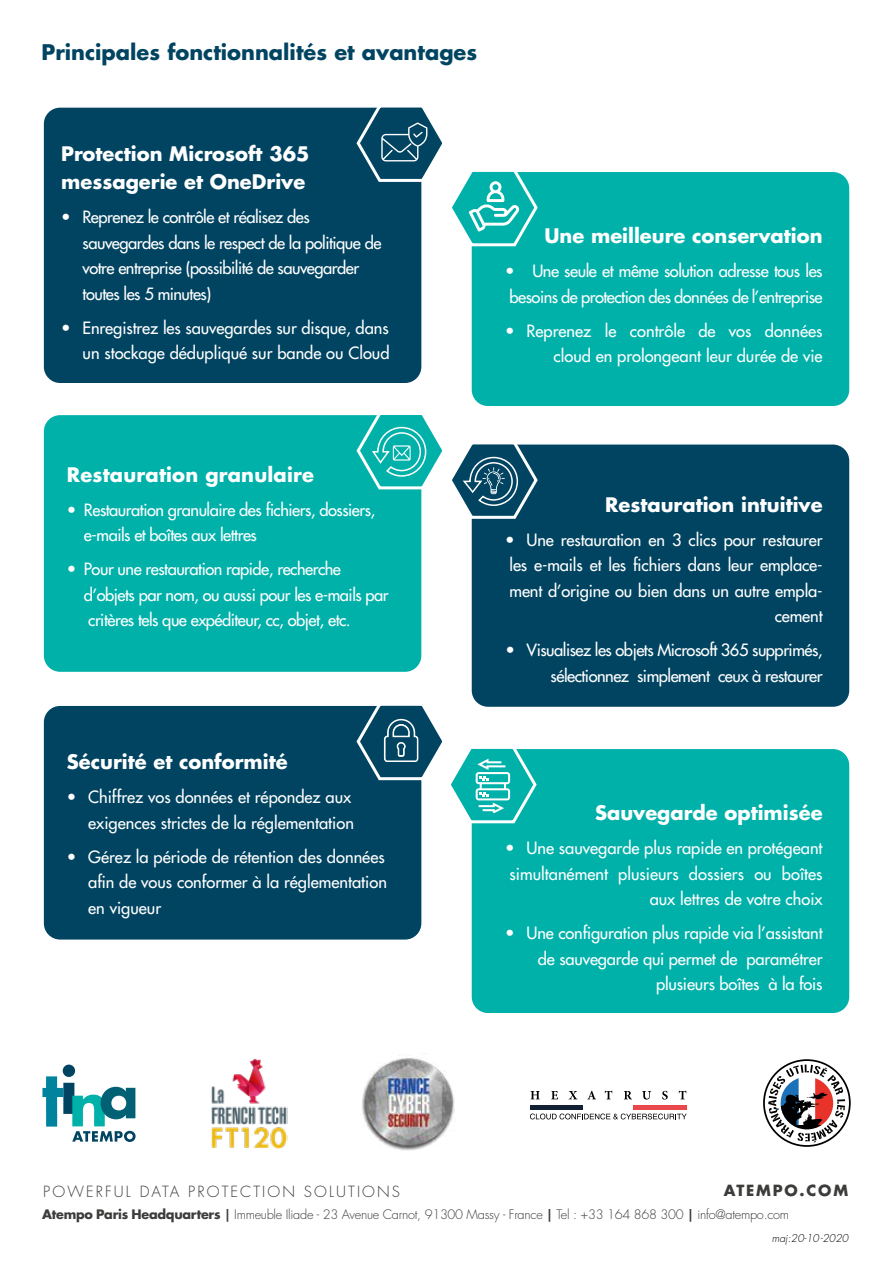
<style>
.page{position:relative;width:893px;height:1263px;background:#fff}
.page>*{position:absolute;margin:0;border:0;box-sizing:border-box;transform-origin:0 0}
.t1{font:700 21px "Futura Std";color:#004461}
.t2{font:700 19.5px/28.5px "Futura Std";color:#fff}
.t3{font:500 16.5px/25.5px "Futura Std";letter-spacing:-.01em;color:#fff;text-align:right}
.t4{font:500 16.5px/25.5px "Futura Std";letter-spacing:-.03em;color:#fff}
.t5{font:300 15px "Futura Std";letter-spacing:.14em;color:#3c3c3b}
.t6{font:700 15px "Futura Std";letter-spacing:.12em;color:#3c3c3b}
.t7{font:300 12.75px "Futura Std";letter-spacing:-.02em;color:#3c3c3b}
.t8{font:italic 300 10.5px "Futura Std";color:#000}
.s1{font-weight:700}
.s2{font-weight:800}
</style>
<div class="page">
<div style="left:43px;top:107px;width:379px;height:277px;background:#004461;border-radius:17px"></div>
<div style="left:42px;top:106px;width:381px;height:278px;border:2px solid #fff;border-radius:17px"></div>
<div style="left:43px;top:414px;width:379px;height:258px;background:#00b1aa;border-radius:17px"></div>
<div style="left:42px;top:414px;width:381px;height:259px;border:2px solid #fff;border-radius:17px"></div>
<div style="left:43px;top:705px;width:379px;height:235px;background:#004461;border-radius:17px"></div>
<div style="left:42px;top:704px;width:381px;height:237px;border:2px solid #fff;border-radius:17px"></div>
<div style="left:471px;top:171px;width:379px;height:236px;background:#00b1aa;border-radius:17px"></div>
<div style="left:470px;top:171px;width:381px;height:236px;border:2px solid #fff;border-radius:17px"></div>
<div style="left:471px;top:444px;width:379px;height:263px;background:#004461;border-radius:17px"></div>
<div style="left:470px;top:443px;width:381px;height:265px;border:2px solid #fff;border-radius:17px"></div>
<div style="left:471px;top:748px;width:379px;height:266px;background:#00b1aa;border-radius:17px"></div>
<div style="left:470px;top:747px;width:381px;height:267px;border:2px solid #fff;border-radius:17px"></div>
<svg style="left:355px;top:106px;width:184px;height:142px"></svg>
<svg style="left:355px;top:414px;width:184px;height:106px"></svg>
<svg style="left:355px;top:700px;width:183px;height:125px"></svg>
<div style="left:763px;top:1059px;width:88px;height:88px;border:2px solid #000;border-radius:50%"></div>
<svg style="left:768px;top:1064px;width:77px;height:78px"></svg>
<svg style="left:42px;top:1064px;width:94px;height:78px"></svg>
<svg style="left:531px;top:1091px;width:9px;height:8px"></svg>
<svg style="left:551px;top:1091px;width:7px;height:8px"></svg>
<svg style="left:569px;top:1091px;width:8px;height:8px"></svg>
<svg style="left:587px;top:1091px;width:9px;height:8px"></svg>
<svg style="left:605px;top:1091px;width:7px;height:8px"></svg>
<svg style="left:624px;top:1091px;width:8px;height:8px"></svg>
<svg style="left:642px;top:1091px;width:9px;height:8px"></svg>
<svg style="left:662px;top:1091px;width:6px;height:8px"></svg>
<svg style="left:679px;top:1091px;width:7px;height:8px"></svg>
<hr style="left:530px;top:1105px;width:53px;height:4px;background:#122034">
<hr style="left:633px;top:1105px;width:54px;height:4px;background:#e9494c">
<svg style="left:530px;top:1113px;width:157px;height:6px"></svg>
<img style="left:362px;top:1058px;width:93px;height:93px">
<img style="left:211px;top:1058px;width:77px;height:90px">
<p class="t1" style="left:41px;top:38px;width:437px">Principales fonctionnalités et avantages</p>
<p class="t2" style="left:61px;top:139px;width:250px">Protection Microsoft 365 messagerie et OneDrive</p>
<p class="t4" style="left:83px;top:205px;width:300px;text-indent:-21px">• Reprenez le contrôle et réalisez des sauvegardes dans le respect de la politique de votre entreprise (possibilité de sauvegarder toutes les 5 minutes)</p>
<p class="t3" style="left:61px;top:315px;width:330px">• Enregistrez les sauvegardes sur disque, dans un stockage dédupliqué sur bande ou Cloud</p>
<p class="t2" style="left:544px;top:221px;width:280px">Une meilleure conservation</p>
<p class="t4" style="left:505px;top:258px;width:319px">• Une seule et même solution adresse tous les besoins de protection des données de l’entreprise</p>
<p class="t3" style="left:505px;top:318px;width:319px">• Reprenez le contrôle de vos données cloud en prolongeant leur durée de vie</p>
<p class="t2" style="left:67px;top:460px;width:249px">Restauration granulaire</p>
<p class="t4" style="left:84px;top:497px;width:293px;text-indent:-17px">• Restauration granulaire des fichiers, dossiers, e-mails et boîtes aux lettres</p>
<p class="t4" style="left:84px;top:557px;width:306px;text-indent:-17px">• Pour une restauration rapide, recherche d’objets par nom, ou aussi pour les e-mails par critères tels que expéditeur, cc, objet, etc.</p>
<p class="t2" style="left:67px;top:748px;width:222px">Sécurité et conformité</p>
<p class="t3" style="left:67px;top:785px;width:289px">• Chiffrez vos données et répondez aux exigences strictes de la réglementation</p>
<p class="t3" style="left:88px;top:844px;width:300px;text-align:left;text-indent:-21px">• Gérez la période de rétention des données afin de vous conformer à la réglementation en vigueur</p>
<p class="t2" style="left:605px;top:490px;width:219px">Restauration intuitive</p>
<p class="t3" style="left:505px;top:527px;width:319px">• Une restauration en 3 clics pour restaurer les e-mails et les fichiers dans leur emplace&shy;ment d’origine ou bien dans un autre empla&shy;cement</p>
<p class="t4" style="left:505px;top:637px;width:319px;text-align:right">• Visualisez les objets Microsoft 365 supprimés, sélectionnez simplement ceux à restaurer</p>
<p class="t2" style="left:595px;top:798px;width:229px">Sauvegarde optimisée</p>
<p class="t3" style="left:505px;top:835px;width:319px">• Une sauvegarde plus rapide en protégeant simultanément plusieurs dossiers ou boîtes aux lettres de votre choix</p>
<p class="t3" style="left:505px;top:920px;width:319px">• Une configuration plus rapide via l’assistant de sauvegarde qui permet de paramétrer plusieurs boîtes à la fois</p>
<p class="t5" style="left:43px;top:1182px;width:358px">POWERFUL DATA PROTECTION SOLUTIONS</p>
<p class="t6" style="left:724px;top:1180px;width:126px">ATEMPO.COM</p>
<p class="t8" style="left:772px;top:1232px;width:78px">maj:20-10-2020</p>
<p class="t7" style="left:42px;top:1207px;width:748px"><span class="s1">Atempo Paris Headquarters</span> <span class="s2">|</span> Immeuble Iliade - 23 Avenue Carnot, 91300 Massy - France <span class="s2">|</span> Tel : +33 164 868 300 <span class="s2">|</span> info@atempo.com</p>
</div>
